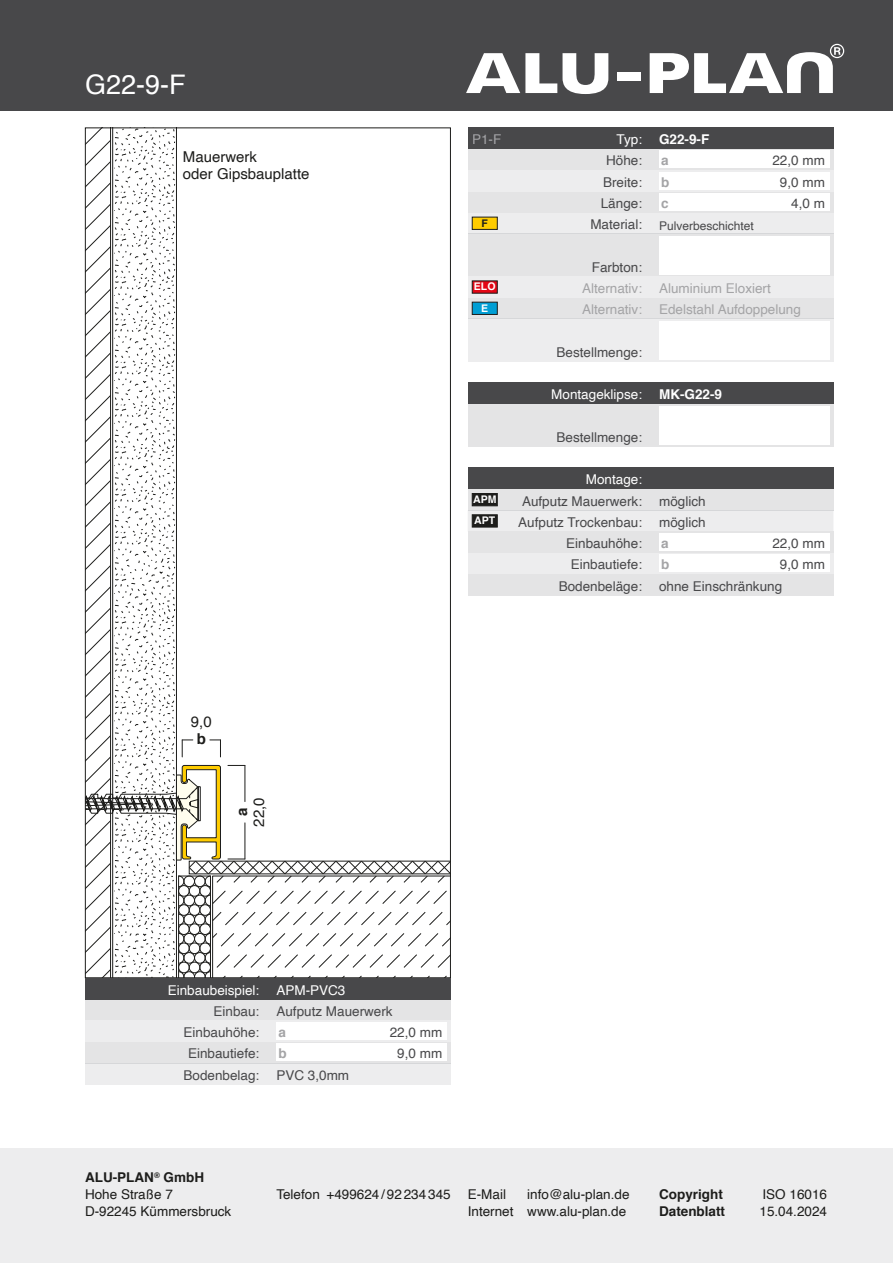
<style>
.page{position:relative;width:893px;height:1263px;background:#fff}
.page>*{position:absolute;margin:0;border:0;box-sizing:border-box;transform-origin:0 0}
.t1{font:27px "Helvetica";color:#fff}
.t2{font:15px/17px "Helvetica";color:#1d1d1b}
.t3{font:700 15px "Helvetica";color:#1d1d1b}
.t4{font:13.5px "Helvetica";color:#48484a}
.t5{font:13.5px/17px "Helvetica";color:#1d1d1b}
.t6{font:13.5px "Helvetica";color:#a4a4a6}
.t7{font:13.5px "Helvetica";color:#fff}
.t8{font:700 13.5px "Helvetica";color:#1d1d1b}
.t9{font:700 13.5px "Helvetica";color:#fff}
.t10{font:700 13.5px "Helvetica";color:#a4a4a6}
.t11{font:13.5px "Helvetica";color:#a4a4a7}
.t12{font:12px "Helvetica";color:#48484a}
.t13{font:700 10.5px/21.3px "Helvetica";color:#fff}
.t14{font:700 10.5px "Helvetica";color:#1d1d1b}
.s1{font-weight:700}
</style>
<div class="page">
<div style="left:0;top:1148px;width:893px;height:115px;background:#ededee"></div>
<div style="left:0;top:0;width:893px;height:111px;background:#48484a"></div>
<svg style="left:87px;top:130px;width:362px;height:846px"></svg>
<hr style="left:244px;top:765px;width:1px;height:36px;background:#1d1d1b">
<hr style="left:244px;top:823px;width:1px;height:36px;background:#1d1d1b">
<div style="left:468px;top:404px;width:365px;height:42px;background:#e4e4e5"></div>
<div style="left:659px;top:406px;width:170px;height:38px;background:#fff"></div>
<div style="left:468px;top:574px;width:365px;height:21px;background:#e4e4e5"></div>
<div style="left:468px;top:553px;width:365px;height:21px;background:#ededee"></div>
<div style="left:659px;top:555px;width:170px;height:17px;background:#fff"></div>
<svg style="left:468px;top:489px;width:365px;height:64px"></svg>
<div style="left:659px;top:534px;width:170px;height:17px;background:#fff"></div>
<div style="left:468px;top:468px;width:365px;height:21px;background:#48484a"></div>
<div style="left:468px;top:383px;width:365px;height:21px;background:#48484a"></div>
<div style="left:85px;top:999px;width:366px;height:21px;background:#e4e4e5"></div>
<svg style="left:85px;top:1020px;width:366px;height:64px"></svg>
<div style="left:276px;top:1023px;width:170px;height:17px;background:#fff"></div>
<div style="left:85px;top:978px;width:366px;height:21px;background:#48484a"></div>
<svg style="left:468px;top:213px;width:365px;height:148px"></svg>
<div style="left:468px;top:191px;width:365px;height:22px;background:#e4e4e5"></div>
<div style="left:659px;top:193px;width:170px;height:17px;background:#fff"></div>
<div style="left:468px;top:170px;width:365px;height:21px;background:#ededee"></div>
<div style="left:659px;top:172px;width:170px;height:17px;background:#fff"></div>
<div style="left:468px;top:149px;width:365px;height:21px;background:#e4e4e5"></div>
<div style="left:659px;top:151px;width:170px;height:17px;background:#fff"></div>
<div style="left:468px;top:128px;width:365px;height:21px;background:#48484a"></div>
<div style="left:472px;top:493px;width:25px;height:13px;background:#1d1d1b"></div>
<div style="left:472px;top:514px;width:25px;height:13px;background:#1d1d1b;border:1px solid #1d1d1b"></div>
<div style="left:472px;top:217px;width:25px;height:13px;background:#fc0;border:1px solid #1d1d1b"></div>
<div style="left:472px;top:302px;width:25px;height:13px;background:#009ed4;border:1px solid #1d1d1b"></div>
<div style="left:472px;top:281px;width:25px;height:12px;background:#e30614"></div>
<svg style="left:650px;top:44px;width:194px;height:49px"></svg>
<div style="left:617px;top:72px;width:23px;height:9px;background:#fff"></div>
<svg style="left:466px;top:53px;width:142px;height:41px"></svg>
<h1 class="t1" style="left:85px;top:63px;width:102px">G22-9-F</h1>
<p class="t2" style="left:183px;top:148px;width:128px">Mauerwerk<br>oder Gipsbauplatte</p>
<p class="t2" style="left:191px;top:713px;width:22px">9,0</p>
<p class="t3" style="left:197px;top:726px;width:11px">b</p>
<p class="t2" style="left:251px;top:827px;width:31px;rotate:-90deg">22,0</p>
<p class="t3" style="left:230px;top:816px;width:10px;rotate:-90deg">a</p>
<p class="t11" style="left:472px;top:129px;width:31px">P1-F</p>
<p class="t7" style="left:617px;top:129px;width:27px">Typ:</p>
<p class="t9" style="left:659px;top:128px;width:52px">G22-9-F</p>
<p class="t4" style="left:606px;top:150px;width:38px">Höhe:</p>
<p class="t10" style="left:661px;top:150px;width:9px">a</p>
<p class="t4" style="left:772px;top:150px;width:54px">22,0 mm</p>
<p class="t4" style="left:603px;top:171px;width:41px">Breite:</p>
<p class="t10" style="left:661px;top:171px;width:10px">b</p>
<p class="t4" style="left:780px;top:171px;width:47px">9,0 mm</p>
<p class="t4" style="left:601px;top:193px;width:43px">Länge:</p>
<p class="t10" style="left:661px;top:192px;width:9px">c</p>
<p class="t4" style="left:791px;top:193px;width:35px">4,0 m</p>
<p class="t14" style="left:482px;top:214px;width:8px">F</p>
<p class="t4" style="left:590px;top:214px;width:53px">Material:</p>
<p class="t12" style="left:659px;top:216px;width:96px">Pulverbeschichtet</p>
<p class="t13" style="left:474px;top:276px;width:23px">ELO</p>
<p class="t13" style="left:481px;top:297px;width:9px">E</p>
<p class="t4" style="left:592px;top:256px;width:52px">Farbton:</p>
<p class="t6" style="left:582px;top:299px;width:62px">Alternativ:</p>
<p class="t6" style="left:659px;top:299px;width:143px">Edelstahl Aufdoppelung</p>
<p class="t6" style="left:582px;top:278px;width:62px">Alternativ:</p>
<p class="t6" style="left:659px;top:278px;width:113px">Aluminium Eloxiert</p>
<p class="t4" style="left:557px;top:341px;width:87px">Bestellmenge:</p>
<p class="t7" style="left:551px;top:384px;width:92px">Montageklipse:</p>
<p class="t9" style="left:659px;top:384px;width:65px">MK-G22-9</p>
<p class="t4" style="left:557px;top:427px;width:87px">Bestellmenge:</p>
<p class="t7" style="left:586px;top:469px;width:58px">Montage:</p>
<p class="t13" style="left:473px;top:489px;width:25px">APM<br>APT</p>
<p class="t4" style="left:522px;top:490px;width:122px">Aufputz Mauerwerk:</p>
<p class="t4" style="left:659px;top:490px;width:48px">möglich</p>
<p class="t4" style="left:518px;top:512px;width:125px">Aufputz Trockenbau:</p>
<p class="t4" style="left:659px;top:512px;width:48px">möglich</p>
<p class="t4" style="left:566px;top:533px;width:77px">Einbauhöhe:</p>
<p class="t10" style="left:661px;top:532px;width:9px">a</p>
<p class="t4" style="left:772px;top:533px;width:54px">22,0 mm</p>
<p class="t4" style="left:571px;top:554px;width:73px">Einbautiefe:</p>
<p class="t10" style="left:661px;top:554px;width:10px">b</p>
<p class="t4" style="left:780px;top:554px;width:47px">9,0 mm</p>
<p class="t4" style="left:559px;top:575px;width:85px">Bodenbeläge:</p>
<p class="t4" style="left:659px;top:575px;width:125px">ohne Einschränkung</p>
<p class="t7" style="left:168px;top:979px;width:93px">Einbaubeispiel:</p>
<p class="t4" style="left:214px;top:1001px;width:47px">Einbau:</p>
<p class="t7" style="left:276px;top:979px;width:71px">APM-PVC3</p>
<p class="t4" style="left:276px;top:1001px;width:118px">Aufputz Mauerwerk</p>
<p class="t4" style="left:184px;top:1022px;width:77px">Einbauhöhe:</p>
<p class="t10" style="left:279px;top:1021px;width:9px">a</p>
<p class="t4" style="left:390px;top:1022px;width:54px">22,0 mm</p>
<p class="t4" style="left:188px;top:1043px;width:73px">Einbautiefe:</p>
<p class="t10" style="left:279px;top:1043px;width:10px">b</p>
<p class="t4" style="left:397px;top:1043px;width:47px">9,0 mm</p>
<p class="t4" style="left:184px;top:1064px;width:77px">Bodenbelag:</p>
<p class="t4" style="left:276px;top:1064px;width:74px">PVC 3,0mm</p>
<p class="t5" style="left:85px;top:1169px;width:148px"><span class="s1">ALU-PLAN</span><sup>®</sup> <span class="s1">GmbH<br></span>Hohe Straße 7<br>D-92245 Kümmersbruck</p>
<p class="t5" style="left:276px;top:1186px;width:176px">Telefon +499624 /92234345</p>
<p class="t8" style="left:659px;top:1183px;width:65px">Copyright</p>
<p class="t5" style="left:762px;top:1186px;width:66px">ISO 16016</p>
<p class="t8" style="left:659px;top:1200px;width:68px">Datenblatt</p>
<p class="t5" style="left:759px;top:1203px;width:69px">15.04.2024</p>
<p class="t5" style="left:468px;top:1186px;width:163px;text-align:right">info@alu-plan.de<br>Internet www.alu-plan.de</p>
<p class="t5" style="left:468px;top:1186px;width:40px">E-Mail</p>
</div>
